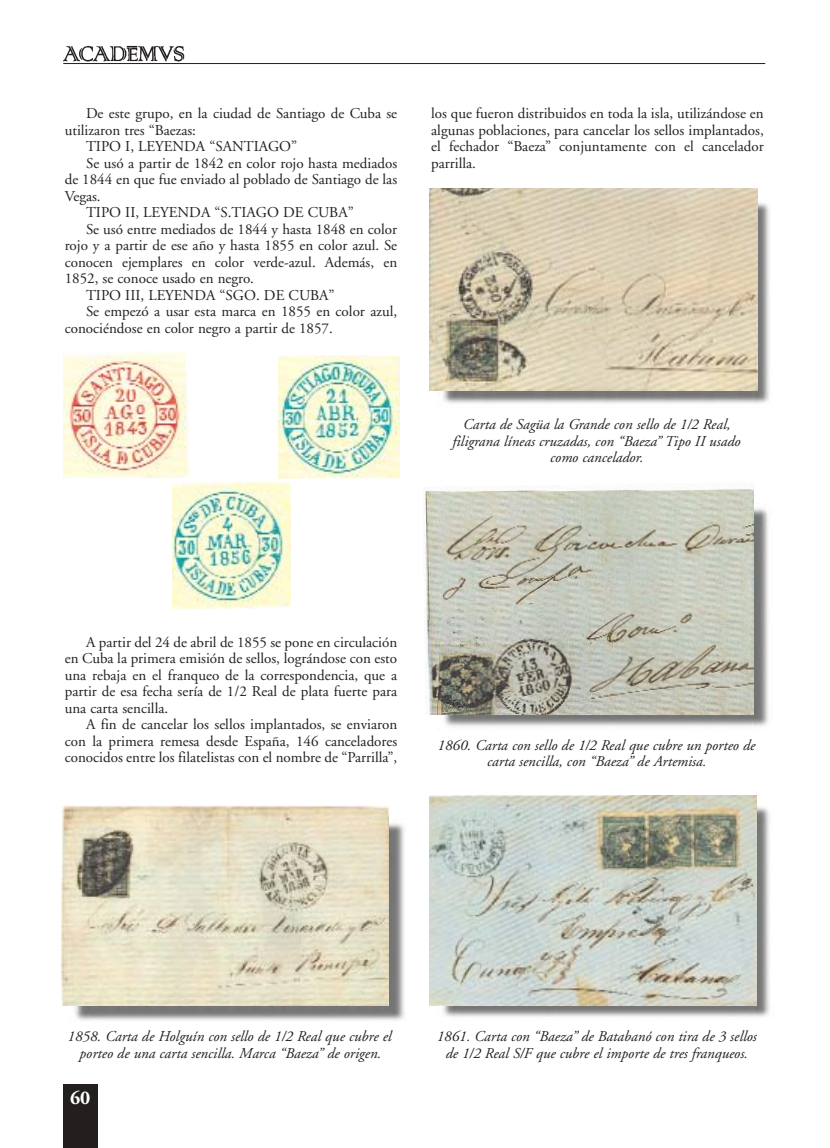
<style>
.page{position:relative;width:830px;height:1148px;background:#fff}
.page>*{position:absolute;margin:0;border:0;box-sizing:border-box;transform-origin:0 0}
.t1{font:700 19.5px "Adobe Garamond";color:#fff}
.t2{font:15px/16.5px "Adobe Garamond";color:#231f1f;text-align:justify}
.t3{font:italic 15px/16.5px "Adobe Garamond";color:#231f1f;text-align:center}
</style>
<div class="page">
<div style="left:63px;top:1084px;width:34px;height:63px;background:#231f1f"></div>
<img style="left:63px;top:45px;width:122px;height:17px">
<hr style="left:63px;top:63px;width:702px;height:1px;background:#231f1f">
<img style="left:63px;top:352px;width:126px;height:126px">
<img style="left:279px;top:356px;width:120px;height:122px">
<img style="left:172px;top:482px;width:118px;height:126px">
<img style="left:70px;top:818px;width:335px;height:203px">
<img style="left:62px;top:805px;width:326px;height:200px">
<img style="left:437px;top:199px;width:333px;height:205px">
<img style="left:429px;top:188px;width:328px;height:202px">
<img style="left:439px;top:508px;width:330px;height:219px">
<img style="left:423px;top:487px;width:331px;height:227px">
<img style="left:443px;top:801px;width:327px;height:216px">
<img style="left:429px;top:795px;width:327px;height:211px">
<p class="t2" style="left:86px;top:107px;width:313px">De este grupo, en la ciudad de Santiago de Cuba se</p>
<p class="t2" style="left:65px;top:123px;width:133px">utilizaron tres “Baezas:</p>
<p class="t2" style="left:86px;top:140px;width:213px">TIPO I, LEYENDA “SANTIAGO”</p>
<p class="t2" style="left:86px;top:156px;width:313px">Se usó a partir de 1842 en color rojo hasta mediados</p>
<p class="t2" style="left:65px;top:173px;width:334px">de 1844 en que fue enviado al poblado de Santiago de las</p>
<p class="t2" style="left:65px;top:189px;width:37px">Vegas.</p>
<p class="t2" style="left:86px;top:206px;width:269px">TIPO II, LEYENDA “S.TIAGO DE CUBA”</p>
<p class="t2" style="left:86px;top:222px;width:312px">Se usó entre mediados de 1844 y hasta 1848 en color</p>
<p class="t2" style="left:65px;top:239px;width:334px">rojo y a partir de ese año y hasta 1855 en color azul. Se</p>
<p class="t2" style="left:65px;top:255px;width:334px">conocen ejemplares en color verde-azul. Además, en</p>
<p class="t2" style="left:65px;top:272px;width:191px">1852, se conoce usado en negro.</p>
<p class="t2" style="left:86px;top:288px;width:250px">TIPO III, LEYENDA “SGO. DE CUBA”</p>
<p class="t2" style="left:86px;top:305px;width:313px">Se empezó a usar esta marca en 1855 en color azul,</p>
<p class="t2" style="left:65px;top:321px;width:270px">conociéndose en color negro a partir de 1857.</p>
<p class="t2" style="left:431px;top:107px;width:334px">los que fueron distribuidos en toda la isla, utilizándose en algunas poblaciones, para cancelar los sellos implantados, el fechador “Baeza” conjuntamente con el cancelador parrilla.</p>
<p class="t3" style="left:452px;top:417px;width:289px">Carta de Sagüa la Grande con sello de 1/2 Real, filigrana líneas cruzadas, con “Baeza” Tipo II usado como cancelador.</p>
<p class="t2" style="left:65px;top:635px;width:334px;text-indent:21px">A partir del 24 de abril de 1855 se pone en circulación en Cuba la primera emisión de sellos, lográndose con esto una rebaja en el franqueo de la correspondencia, que a partir de esa fecha sería de 1/2 Real de plata fuerte para una carta sencilla.</p>
<p class="t2" style="left:65px;top:717px;width:334px;text-indent:21px">A fin de cancelar los sellos implantados, se enviaron con la primera remesa desde España, 146 canceladores conocidos entre los filatelistas con el nombre de “Parrilla”,</p>
<p class="t3" style="left:437px;top:738px;width:319px">1860. Carta con sello de 1/2 Real que cubre un porteo de carta sencilla, con “Baeza” de Artemisa.</p>
<p class="t3" style="left:68px;top:1029px;width:325px">1858. Carta de Holguín con sello de 1/2 Real que cubre el porteo de una carta sencilla. Marca “Baeza” de origen.</p>
<h1 class="t1" style="left:70px;top:1089px;width:22px">60</h1>
<p class="t3" style="left:436px;top:1029px;width:321px">1861. Carta con “Baeza” de Batabanó con tira de 3 sellos de 1/2 Real S/F que cubre el importe de tres franqueos.</p>
</div>
